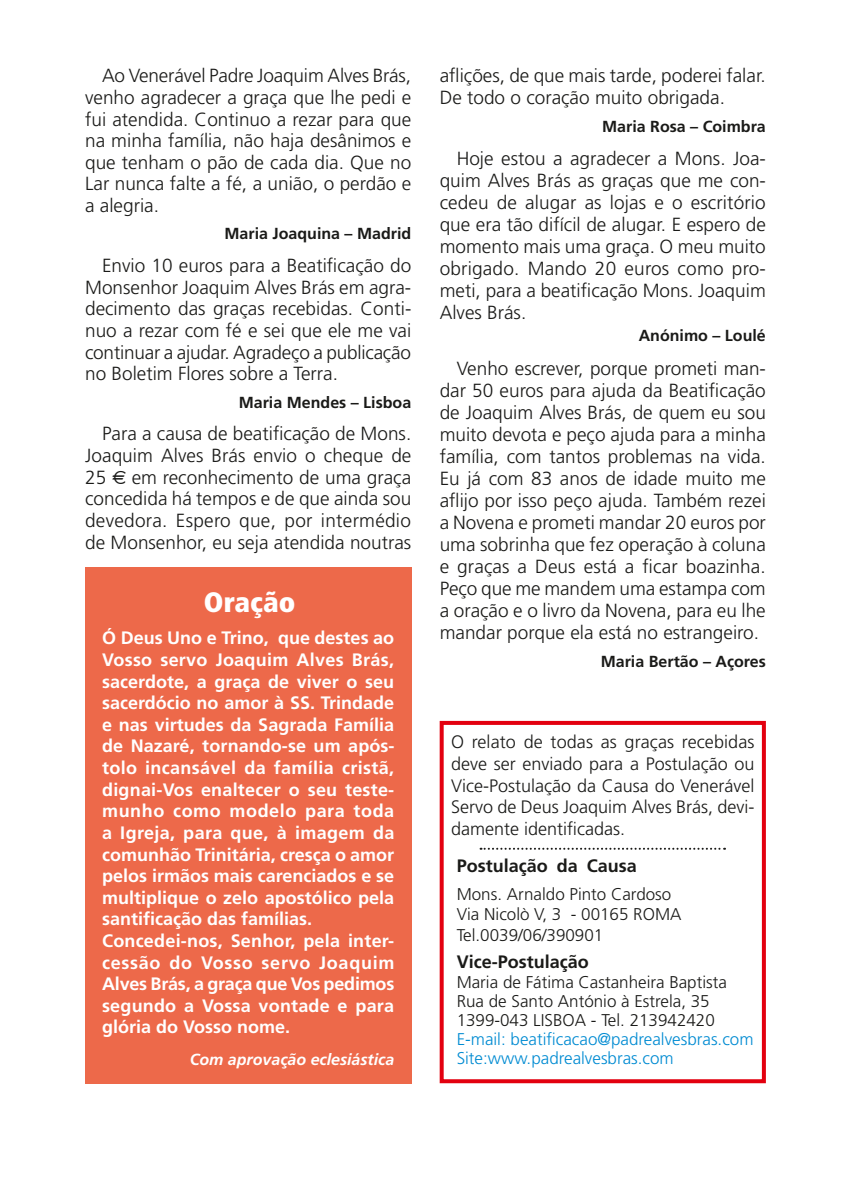
<style>
.page{position:relative;width:851px;height:1191px;background:#fff}
.page>*{position:absolute;margin:0;border:0;box-sizing:border-box;transform-origin:0 0}
.t1{font:900 condensed 28px "Frutiger";color:#fff}
.t2{font:300 19px/22px "Frutiger";color:#1a1a18;text-align:justify}
.t3{font:700 18px/21.6px "Frutiger LT Std";color:#fff}
.t4{font:300 18px/21.6px "Frutiger LT Std";color:#1a1a18;text-align:justify}
.t5{font:700 18px "Frutiger LT Std";color:#1a1a18}
.t6{font:300 17px/20.4px "Frutiger LT Std";color:#1a1a18}
.t7{font:300 17px/19px "Frutiger LT Std";color:#008bd2}
.t8{font:700 16px "Frutiger";color:#1a1a18}
.t9{font:italic 700 16px "Frutiger LT Std";color:#fff}
.s1{font-family:"Euro Sig";font-weight:400}
</style>
<div class="page">
<div style="left:439px;top:721px;width:326px;height:362px;border:4px solid #e3000f"></div>
<div style="left:85px;top:567px;width:326px;height:516px;background:#ed694a"></div>
<svg style="left:480px;top:847px;width:245px;height:2px"></svg>
<p class="t2" style="left:85px;top:65px;width:328px;text-indent:17px">Ao Venerável Padre Joaquim Alves Brás, venho agradecer a graça que lhe pedi e fui atendida. Continuo a rezar para que na minha família, não haja desânimos e que tenham o pão de cada dia. Que no Lar nunca falte a fé, a união, o perdão e a alegria.</p>
<p class="t8" style="left:224px;top:224px;width:188px">Maria Joaquina – Madrid</p>
<p class="t2" style="left:85px;top:255px;width:328px;text-indent:17px">Envio 10 euros para a Beatificação do Monsenhor Joaquim Alves Brás em agra&shy;decimento das graças recebidas. Conti&shy;nuo a rezar com fé e sei que ele me vai continuar a ajudar. Agradeço a publicação no Boletim Flores sobre a Terra.</p>
<p class="t8" style="left:239px;top:392px;width:174px">Maria Mendes – Lisboa</p>
<p class="t2" style="left:85px;top:423px;width:328px;text-indent:17px">Para a causa de beatificação de Mons.<br>Joaquim Alves Brás envio o cheque de 25 <span class="s1">e</span> em reconhecimento de uma graça concedida há tempos e de que ainda sou devedora. Espero que, por intermédio de Monsenhor, eu seja atendida noutras</p>
<h1 class="t1" style="left:204px;top:585px;width:93px">Oração</h1>
<p class="t3" style="left:102px;top:627px;width:294px">Ó Deus Uno e Trino, que destes ao<br>Vosso servo Joaquim Alves Brás, sacerdote, a graça de viver o seu sacerdócio no amor à SS. Trindade e nas virtudes da Sagrada Família de Nazaré, tornando-se um após&shy;tolo incansável da família cristã, dignai-Vos enaltecer o seu teste&shy;munho como modelo para toda a Igreja, para que, à imagem da comunhão Trinitária, cresça o amor pelos irmãos mais carenciados e se multiplique o zelo apostólico pela santificação das famílias.<br>Concedei-nos, Senhor, pela inter&shy;cessão do Vosso servo Joaquim<br>Alves Brás, a graça que Vos pedimos segundo a Vossa vontade e para glória do Vosso nome.</p>
<p class="t9" style="left:190px;top:1049px;width:206px">Com aprovação eclesiástica</p>
<p class="t2" style="left:439px;top:65px;width:327px">aflições, de que mais tarde, poderei falar.<br>De todo o coração muito obrigada.</p>
<p class="t8" style="left:602px;top:117px;width:165px">Maria Rosa – Coimbra</p>
<p class="t2" style="left:439px;top:148px;width:328px;text-indent:17px">Hoje estou a agradecer a Mons. Joa&shy;quim Alves Brás as graças que me con&shy;cedeu de alugar as lojas e o escritório que era tão difícil de alugar. E espero de momento mais uma graça. O meu muito obrigado. Mando 20 euros como pro&shy;meti, para a beatificação Mons. Joaquim Alves Brás.</p>
<p class="t8" style="left:638px;top:326px;width:129px">Anónimo – Loulé</p>
<p class="t2" style="left:439px;top:357px;width:328px;text-indent:17px">Venho escrever, porque prometi man&shy;dar 50 euros para ajuda da Beatificação de Joaquim Alves Brás, de quem eu sou muito devota e peço ajuda para a minha família, com tantos problemas na vida.<br>Eu já com 83 anos de idade muito me aflijo por isso peço ajuda. Também rezei a Novena e prometi mandar 20 euros por uma sobrinha que fez operação à coluna e graças a Deus está a ficar boazinha.<br>Peço que me mandem uma estampa com a oração e o livro da Novena, para eu lhe mandar porque ela está no estrangeiro.</p>
<p class="t8" style="left:600px;top:651px;width:167px">Maria Bertão – Açores</p>
<p class="t4" style="left:451px;top:731px;width:305px">O relato de todas as graças recebidas deve ser enviado para a Postulação ou Vice-Postulação da Causa do Venerável Servo de Deus Joaquim Alves Brás, devi&shy;damente identificadas.</p>
<p class="t5" style="left:456px;top:855px;width:182px">Postulação da Causa</p>
<p class="t6" style="left:456px;top:884px;width:226px">Mons. Arnaldo Pinto Cardoso<br>Via Nicolò V, 3 - 00165 ROMA<br>Tel.0039/06/390901</p>
<p class="t6" style="left:456px;top:973px;width:272px;line-height:19px">Maria de Fátima Castanheira Baptista<br>Rua de Santo António à Estrela, 35<br>1399-043 LISBOA - Tel. 213942420</p>
<p class="t7" style="left:456px;top:1030px;width:298px">E-mail: beatificacao@padrealvesbras.com<br>Site:www.padrealvesbras.com</p>
<p class="t5" style="left:456px;top:950px;width:134px">Vice-Postulação</p>
</div>
